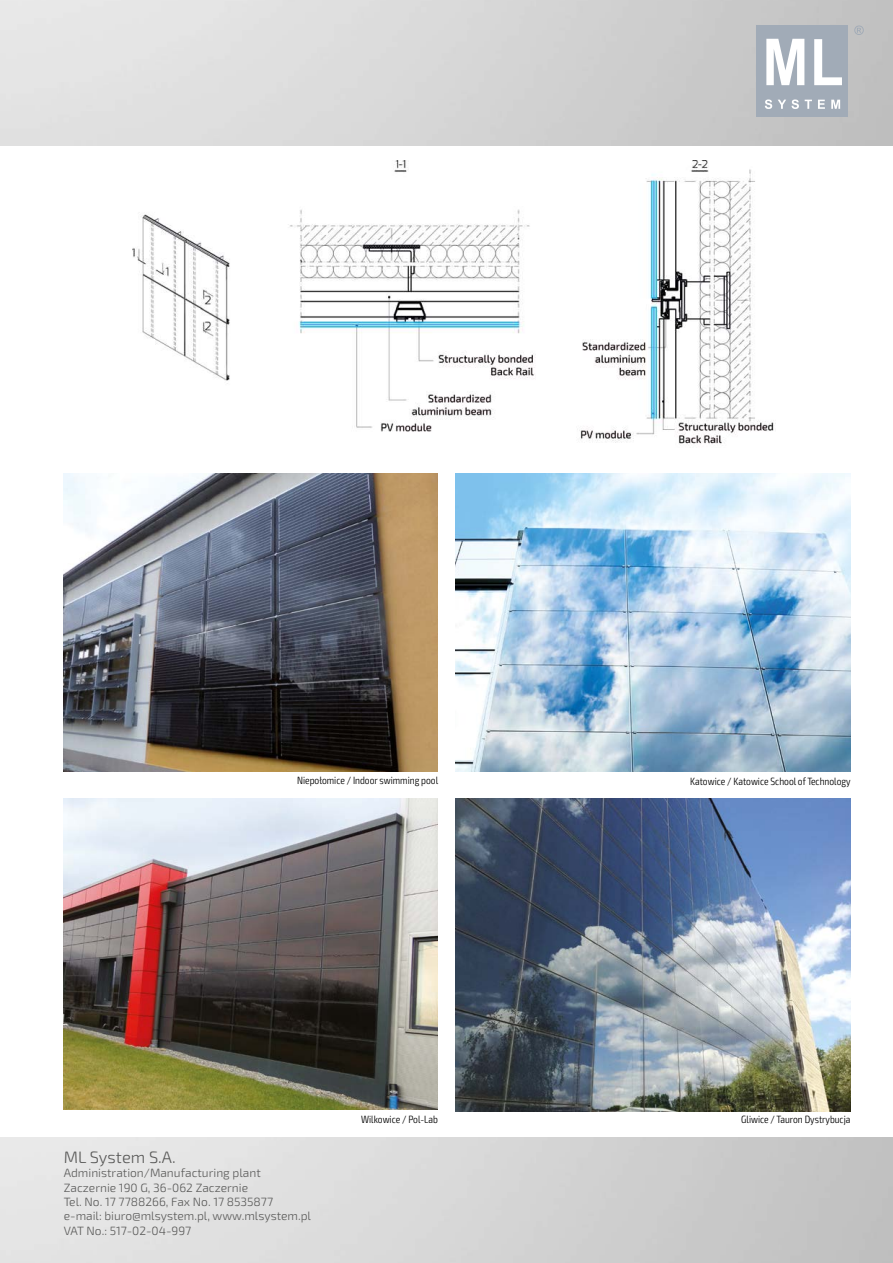
<style>
.page{position:relative;width:893px;height:1263px;background:#fff}
.page>*{position:absolute;margin:0;border:0;box-sizing:border-box;transform-origin:0 0}
.t1{font:300 16.5px "Exo 2.0";color:#575756}
.t2{font:300 12px/14.4px "Exo 2.0";color:#575756}
.t3{font:300 condensed 10.5px "Exo 2";color:#000}
</style>
<div class="page">
<div style="left:757px;top:26px;width:91px;height:91px;background:#a1abb7"></div>
<svg style="left:766px;top:39px;width:38px;height:46px"></svg>
<svg style="left:814px;top:39px;width:28px;height:46px"></svg>
<svg style="left:765px;top:99px;width:7px;height:10px"></svg>
<svg style="left:778px;top:99px;width:21px;height:10px"></svg>
<svg style="left:805px;top:100px;width:7px;height:9px"></svg>
<svg style="left:818px;top:100px;width:7px;height:9px"></svg>
<svg style="left:831px;top:100px;width:9px;height:9px"></svg>
<svg style="left:854px;top:26px;width:10px;height:9px"></svg>
<img style="left:64px;top:798px;width:374px;height:312px">
<img style="left:64px;top:473px;width:374px;height:298px">
<img style="left:455px;top:473px;width:395px;height:298px">
<img style="left:132px;top:161px;width:642px;height:283px">
<img style="left:455px;top:798px;width:395px;height:314px">
<p class="t3" style="left:297px;top:776px;width:143px">Niepołomice / Indoor swimming pool</p>
<p class="t3" style="left:690px;top:777px;width:162px">Katowice / Katowice School of Technology</p>
<h1 class="t1" style="left:64px;top:1151px;width:113px">ML System S.A.</h1>
<p class="t2" style="left:64px;top:1167px;width:249px">Administration/Manufacturing plant Zaczernie 190 G, 36-062 Zaczernie<br>Tel. No. 17 7788266, Fax No. 17 8535877 e-mail: biuro@mlsystem.pl, www.mlsystem.pl VAT No.: 517-02-04-997</p>
<p class="t3" style="left:361px;top:1115px;width:78px">Wilkowice / Pol-Lab</p>
<p class="t3" style="left:741px;top:1115px;width:111px">Gliwice / Tauron Dystrybucja</p>
</div>
